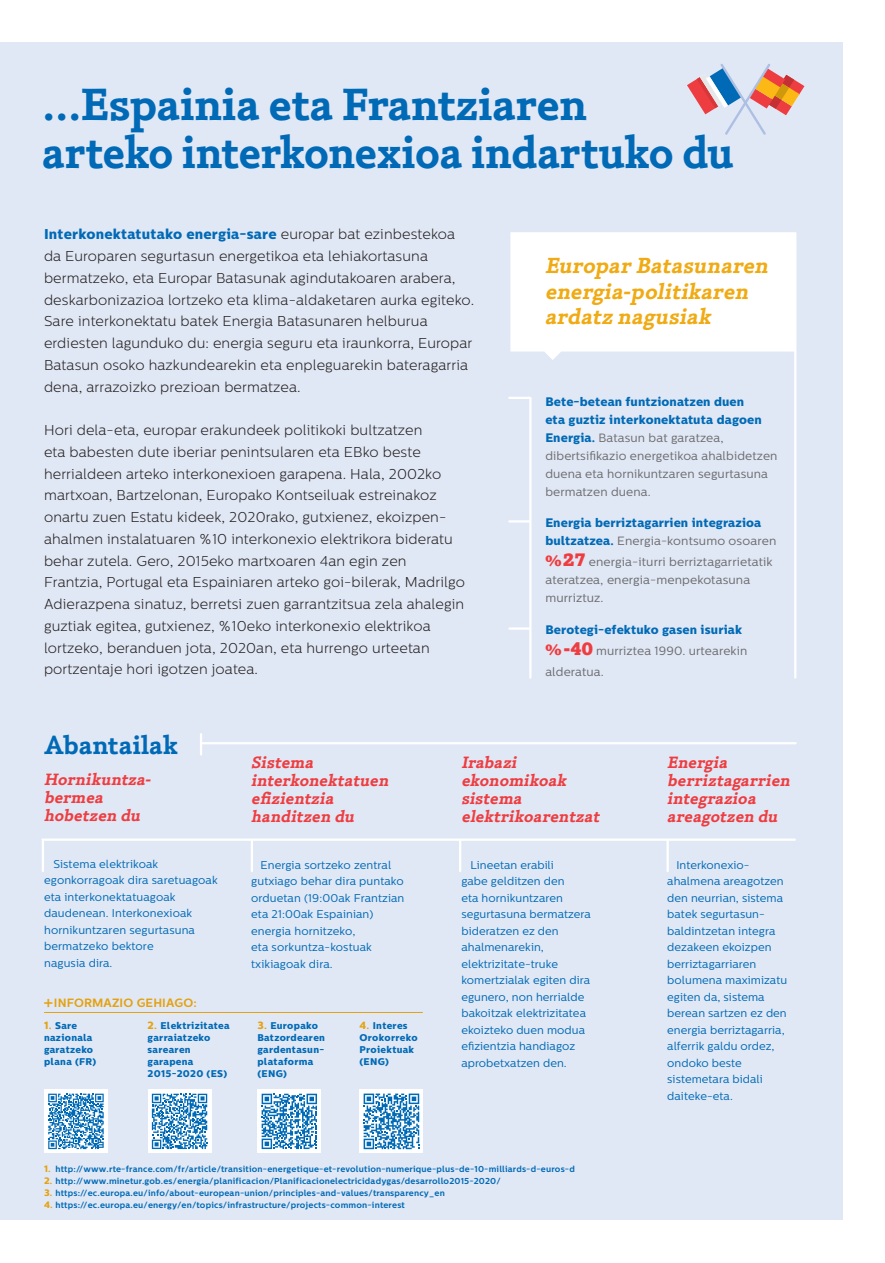
<style>
.page{position:relative;width:885px;height:1263px;background:#fff}
.page>*{position:absolute;margin:0;border:0;box-sizing:border-box;transform-origin:0 0}
.t1{font:600 49.5px/48px "Silica";color:#016ab6}
.t2{font:600 28.5px "Silica";letter-spacing:.01em;color:#016ab6}
.t3{font:italic 600 24px/25.5px "Silica";color:#f0ab14}
.t4{font:italic 600 18px/18px "Silica";color:#ee3d41}
.t5{font:300 14.25px/21.8px "Centrale Sans";letter-spacing:.01em;color:#231f20}
.t6{font:800 12.3px/18px "Centrale Sans";letter-spacing:.01em;color:#016ab6}
.t7{font:12px/18px "Centrale Sans";letter-spacing:.01em;color:#6c6d70}
.t8{font:700 12px "Centrale Sans";letter-spacing:.01em;color:#e4a212}
.t9{font:11.25px/16.5px "Centrale Sans";letter-spacing:.005em;color:#016ab6}
.t10{font:800 9.75px/12px "Centrale Sans";letter-spacing:.03em;color:#016ab6}
.t11{font:700 8.7px "Centrale Sans";letter-spacing:.02em;color:#016ab6}
.s1{font-weight:800;color:#016ab6}
.s2{font-weight:800;font-size:12.3px;color:#016ab6}
.s3{font-family:"Silica";font-weight:700;font-size:16.5px;color:#ee3d41}
.s4{font-family:"Silica";font-weight:700;font-size:21px;color:#ee3d41}
.s5{font-weight:500;font-size:21px}
.s6{font-size:10.5px;color:#e4a212}
.s7{font-weight:800;font-size:9.3px;color:#e4a212}
</style>
<div class="page">
<div style="left:0;top:43px;width:842px;height:1177px;background:#e1e8f5"></div>
<hr style="left:529px;top:398px;width:2px;height:279px;background:#fff">
<svg style="left:510px;top:232px;width:284px;height:128px;background:#fcfdfe"></svg>
<hr style="left:509px;top:397px;width:20px;height:2px;background:#fff">
<hr style="left:509px;top:520px;width:20px;height:2px;background:#fff">
<hr style="left:509px;top:627px;width:20px;height:3px;background:#fff">
<hr style="left:202px;top:742px;width:593px;height:2px;background:#fff">
<hr style="left:200px;top:734px;width:2px;height:20px;background:#fff">
<hr style="left:794px;top:233px;width:2px;height:444px;background:#fff">
<svg style="left:687px;top:64px;width:117px;height:71px"></svg>
<hr style="left:42px;top:838px;width:752px;height:3px;background:#fff">
<hr style="left:42px;top:841px;width:2px;height:30px;background:#fff">
<hr style="left:251px;top:841px;width:2px;height:30px;background:#fff">
<hr style="left:459px;top:841px;width:2px;height:30px;background:#fff">
<hr style="left:666px;top:841px;width:2px;height:30px;background:#fff">
<hr style="left:44px;top:1012px;width:378px;height:1px;background:#e4a212">
<div style="left:44px;top:1089px;width:64px;height:64px;background:#fff"></div>
<svg style="left:148px;top:1089px;width:63px;height:64px"></svg>
<svg style="left:152px;top:1094px;width:55px;height:55px;background:#76aed7"></svg>
<div style="left:257px;top:1089px;width:64px;height:64px;background:#fff"></div>
<svg style="left:261px;top:1094px;width:56px;height:55px"></svg>
<div style="left:359px;top:1089px;width:64px;height:64px;background:#fff"></div>
<svg style="left:48px;top:1094px;width:56px;height:55px"></svg>
<svg style="left:363px;top:1093px;width:56px;height:56px"></svg>
<p class="t1" style="left:43px;top:80px;width:692px">...Espainia eta Frantziaren<br>arteko interkonexioa indartuko du</p>
<p class="t5" style="left:44px;top:224px;width:432px"><span class="s1">Interkonektatutako energia-sare</span> europar bat ezinbestekoa da Europaren segurtasun energetikoa eta lehiakortasuna bermatzeko, eta Europar Batasunak agindutakoaren arabera, deskarbonizazioa lortzeko eta klima-aldaketaren aurka egiteko.<br>Sare interkonektatu batek Energia Batasunaren helburua erdiesten lagunduko du: energia seguru eta iraunkorra, Europar Batasun osoko hazkundearekin eta enpleguarekin bateragarria dena, arrazoizko prezioan bermatzea.</p>
<p class="t5" style="left:44px;top:419px;width:422px">Hori dela-eta, europar erakundeek politikoki bultzatzen<br>eta babesten dute iberiar penintsularen eta EBko beste herrialdeen arteko interkonexioen garapena. Hala, 2002ko martxoan, Bartzelonan, Europako Kontseiluak estreinakoz onartu zuen Estatu kideek, 2020rako, gutxienez, ekoizpen&shy;ahalmen instalatuaren %10 interkonexio elektrikora bideratu behar zutela. Gero, 2015eko martxoaren 4an egin zen Frantzia, Portugal eta Espainiaren arteko goi-bilerak, Madrilgo Adierazpena sinatuz, berretsi zuen garrantzitsua zela ahalegin guztiak egitea, gutxienez, %10eko interkonexio elektrikoa lortzeko, beranduen jota, 2020an, eta hurrengo urteetan portzentaje hori igotzen joatea.</p>
<p class="t3" style="left:545px;top:253px;width:229px">Europar Batasunaren energia-politikaren</p>
<p class="t3" style="left:545px;top:304px;width:172px">ardatz nagusiak</p>
<p class="t6" style="left:545px;top:393px;width:218px">Bete-betean funtzionatzen duen eta guztiz interkonektatuta dagoen</p>
<p class="t7" style="left:545px;top:429px;width:233px"><span class="s2">Energia.</span> Batasun bat garatzea, dibertsifikazio energetikoa ahalbidetzen duena eta hornikuntzaren segurtasuna bermatzen duena.</p>
<p class="t6" style="left:545px;top:514px;width:217px">Energia berriztagarrien integrazioa</p>
<p class="t7" style="left:545px;top:531px;width:232px;line-height:21px"><span class="s2">bultzatzea.</span> Energia-kontsumo osoaren <span class="s3">%</span><span class="s4">27</span> energia-iturri berriztagarrietatik</p>
<p class="t7" style="left:545px;top:571px;width:206px">ateratzea, energia-menpekotasuna murriztuz.</p>
<p class="t6" style="left:545px;top:621px;width:198px">Berotegi-efektuko gasen isuriak</p>
<p class="t7" style="left:545px;top:640px;width:203px;line-height:21px"><span class="s3">%</span><span class="s4">-40</span> murriztea 1990. urtearekin alderatua.</p>
<p class="t2" style="left:44px;top:729px;width:135px">Abantailak</p>
<p class="t4" style="left:44px;top:770px;width:112px">Hornikuntza-</p>
<p class="t4" style="left:44px;top:788px;width:101px">bermea hobetzen du</p>
<p class="t9" style="left:44px;top:856px;width:175px;text-indent:9px">Sistema elektrikoak egonkorragoak dira saretuagoak eta interkonektatuagoak daudenean. Interkonexioak hornikuntzaren segurtasuna bermatzeko bektore<br>nagusia dira.</p>
<p class="t8" style="left:43px;top:995px;width:155px"><span class="s5">+</span>INFORMAZIO GEHIAGO:</p>
<p class="t4" style="left:251px;top:753px;width:142px">Sistema interkonektatuen efizientzia handitzen du</p>
<p class="t9" style="left:251px;top:857px;width:155px;text-indent:9px">Energia sortzeko zentral gutxiago behar dira puntako orduetan (19:00ak Frantzian eta 21:00ak Espainian) energia hornitzeko,<br>eta sorkuntza-kostuak txikiagoak dira.</p>
<p class="t10" style="left:44px;top:1020px;width:54px"><span class="s6">1.</span> Sare nazionala garatzeko plana (FR)</p>
<p class="t10" style="left:148px;top:1020px;width:83px"><span class="s6">2.</span> Elektrizitatea garraiatzeko sarearen garapena<br>2015-2020 (ES)</p>
<p class="t10" style="left:257px;top:1020px;width:69px"><span class="s6">3.</span> Europako<br>Batzordearen gardentasun&shy;plataforma (ENG)</p>
<p class="t10" style="left:359px;top:1020px;width:60px"><span class="s6">4.</span> Interes<br>Orokorreko<br>Proiektuak (ENG)</p>
<p class="t4" style="left:461px;top:753px;width:143px">Irabazi ekonomikoak sistema elektrikoarentzat</p>
<p class="t9" style="left:461px;top:857px;width:131px;text-indent:9px">Lineetan erabili<br>gabe gelditzen den<br>eta hornikuntzaren segurtasuna bermatzera bideratzen ez den ahalmenarekin, elektrizitate-truke komertzialak egiten dira egunero, non herrialde bakoitzak elektrizitatea ekoizteko duen modua efizientzia handiagoz aprobetxatzen den.</p>
<p class="t11" style="left:44px;top:1163px;width:532px"><span class="s7">1.</span> http://www.rte-france.com/fr/article/transition-energetique-et-revolution-numerique-plus-de-10-milliards-d-euros-d</p>
<p class="t11" style="left:44px;top:1175px;width:458px"><span class="s7">2.</span> http://www.minetur.gob.es/energia/planificacion/Planificacionelectricidadygas/desarrollo2015-2020/</p>
<p class="t11" style="left:44px;top:1187px;width:402px"><span class="s7">3.</span> https://ec.europa.eu/info/about-european-union/principles-and-values/transparency_en</p>
<p class="t11" style="left:44px;top:1199px;width:362px"><span class="s7">4.</span> https://ec.europa.eu/energy/en/topics/infrastructure/projects-common-interest</p>
<p class="t4" style="left:667px;top:753px;width:128px">Energia berriztagarrien integrazioa areagotzen du</p>
<p class="t9" style="left:667px;top:857px;width:121px;text-indent:9px">Interkonexio&shy;ahalmena areagotzen den neurrian, sistema batek segurtasun&shy;baldintzetan integra dezakeen ekoizpen berriztagarriaren bolumena maximizatu egiten da, sistema berean sartzen ez den energia berriztagarria, alferrik galdu ordez, ondoko beste sistemetara bidali daiteke-eta.</p>
</div>
